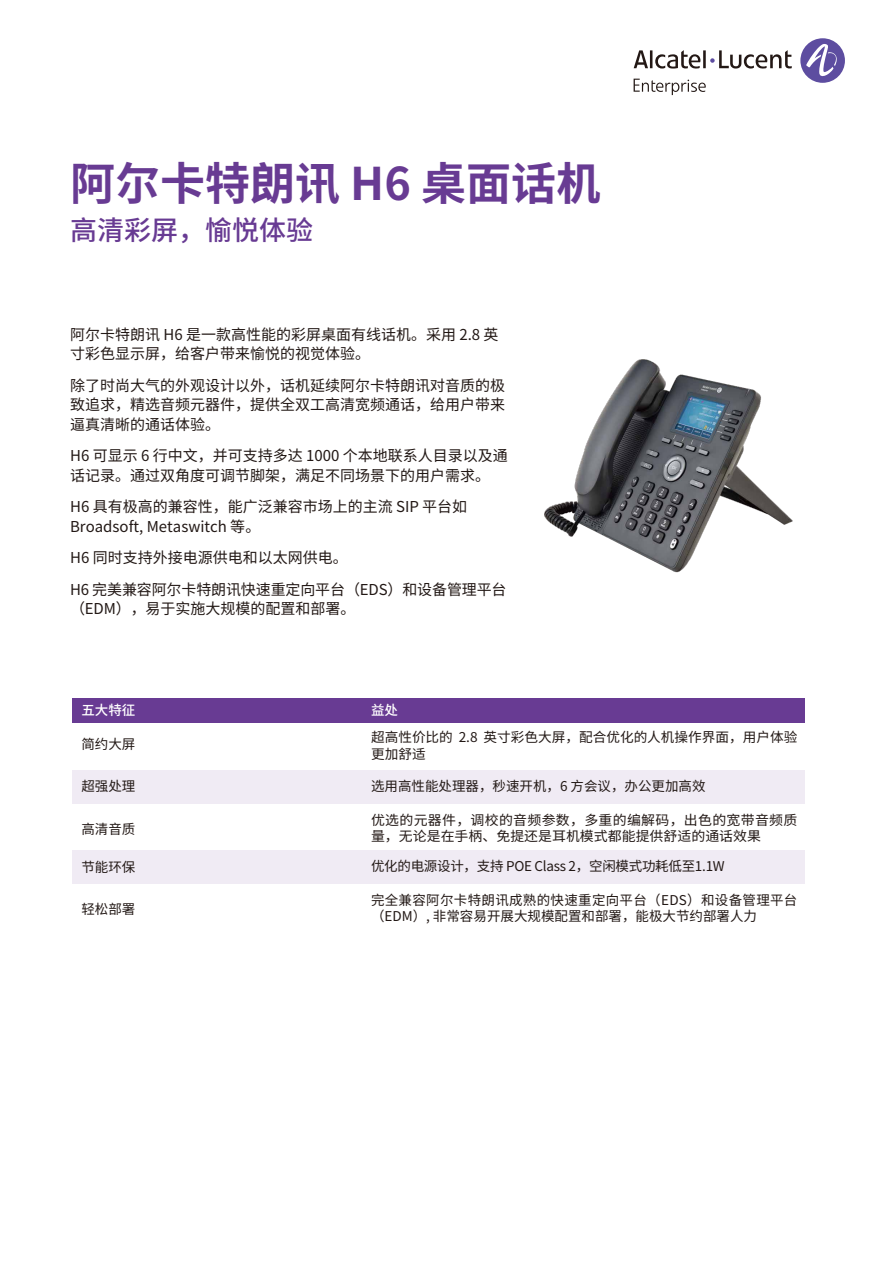
<style>
.page{position:relative;width:893px;height:1263px;background:#fff}
.page>*{position:absolute;margin:0;border:0;box-sizing:border-box;transform-origin:0 0}
.t1{font:700 45px "Noto Sans CJ Ksc";color:#683b93}
.t2{font:500 27px "Noto Sans CJ Ksc";color:#683b93}
.t3{font:15px/19.5px "Noto Sans CJ Ksc";color:#221815}
.t4{font:13.5px/16.2px "Noto Sans CJ Ksc";color:#221815}
.t5{font:13.5px/16.2px "Noto Sans CJ Ksc";letter-spacing:.025em;color:#221815}
.t6{font:13.5px "Noto Sans CJ Ksc";letter-spacing:-.02em;color:#221815}
.t7{font:500 13.5px "Noto Sans CJ Ksc";color:#fff}
</style>
<div class="page">
<img style="left:544px;top:359px;width:249px;height:214px">
<div style="left:73px;top:850px;width:732px;height:34px;background:#f0ebf4"></div>
<div style="left:73px;top:698px;width:732px;height:25px;background:#683b93"></div>
<div style="left:73px;top:770px;width:732px;height:34px;background:#f0ebf4"></div>
<svg style="left:634px;top:38px;width:211px;height:57px"></svg>
<h1 class="t1" style="left:70px;top:159px;width:533px">阿尔卡特朗讯 H6 桌面话机</h1>
<h2 class="t2" style="left:70px;top:215px;width:244px">高清彩屏，愉悦体验</h2>
<p class="t3" style="left:70px;top:325px;width:430px">阿尔卡特朗讯 H6 是一款高性能的彩屏桌面有线话机。采用 2.8 英寸彩色显示屏，给客户带来愉悦的视觉体验。</p>
<p class="t3" style="left:70px;top:376px;width:437px;text-align:justify">除了时尚大气的外观设计以外，话机延续阿尔卡特朗讯对音质的极致追求，精选音频元器件，提供全双工高清宽频通话，给用户带来逼真清晰的通话体验。</p>
<p class="t3" style="left:70px;top:446px;width:439px">H6 可显示 6 行中文，并可支持多达 1000 个本地联系人目录以及通话记录。通过双角度可调节脚架，满足不同场景下的用户需求。</p>
<p class="t3" style="left:70px;top:497px;width:399px">H6 具有极高的兼容性，能广泛兼容市场上的主流 SIP 平台如<br>Broadsoft, Metaswitch 等。</p>
<p class="t3" style="left:70px;top:542px;width:438px;line-height:31.5px">H6 同时支持外接电源供电和以太网供电。<br>H6 完美兼容阿尔卡特朗讯快速重定向平台（EDS）和设备管理平台</p>
<p class="t3" style="left:70px;top:599px;width:287px">（EDM），易于实施大规模的配置和部署。</p>
<p class="t7" style="left:81px;top:702px;width:55px">五大特征</p>
<p class="t4" style="left:81px;top:737px;width:55px">简约大屏</p>
<p class="t4" style="left:81px;top:778px;width:55px">超强处理</p>
<p class="t4" style="left:81px;top:821px;width:55px">高清音质</p>
<p class="t7" style="left:371px;top:702px;width:28px">益处</p>
<p class="t4" style="left:371px;top:730px;width:428px">超高性价比的 2.8 英寸彩色大屏，配合优化的人机操作界面，用户体验更加舒适</p>
<p class="t4" style="left:371px;top:778px;width:336px">选用高性能处理器，秒速开机，6 方会议，办公更加高效</p>
<p class="t4" style="left:371px;top:812px;width:428px">优选的元器件，调校的音频参数，多重的编解码，出色的宽带音频质量，无论是在手柄、免提还是耳机模式都能提供舒适的通话效果</p>
<p class="t4" style="left:81px;top:859px;width:55px">节能环保</p>
<p class="t6" style="left:371px;top:859px;width:355px">优化的电源设计，支持 POE Class 2，空闲模式功耗低至1.1W</p>
<p class="t4" style="left:81px;top:902px;width:55px">轻松部署</p>
<p class="t5" style="left:371px;top:892px;width:428px">完全兼容阿尔卡特朗讯成熟的快速重定向平台（EDS）和设备管理平台（EDM）, 非常容易开展大规模配置和部署，能极大节约部署人力</p>
</div>
